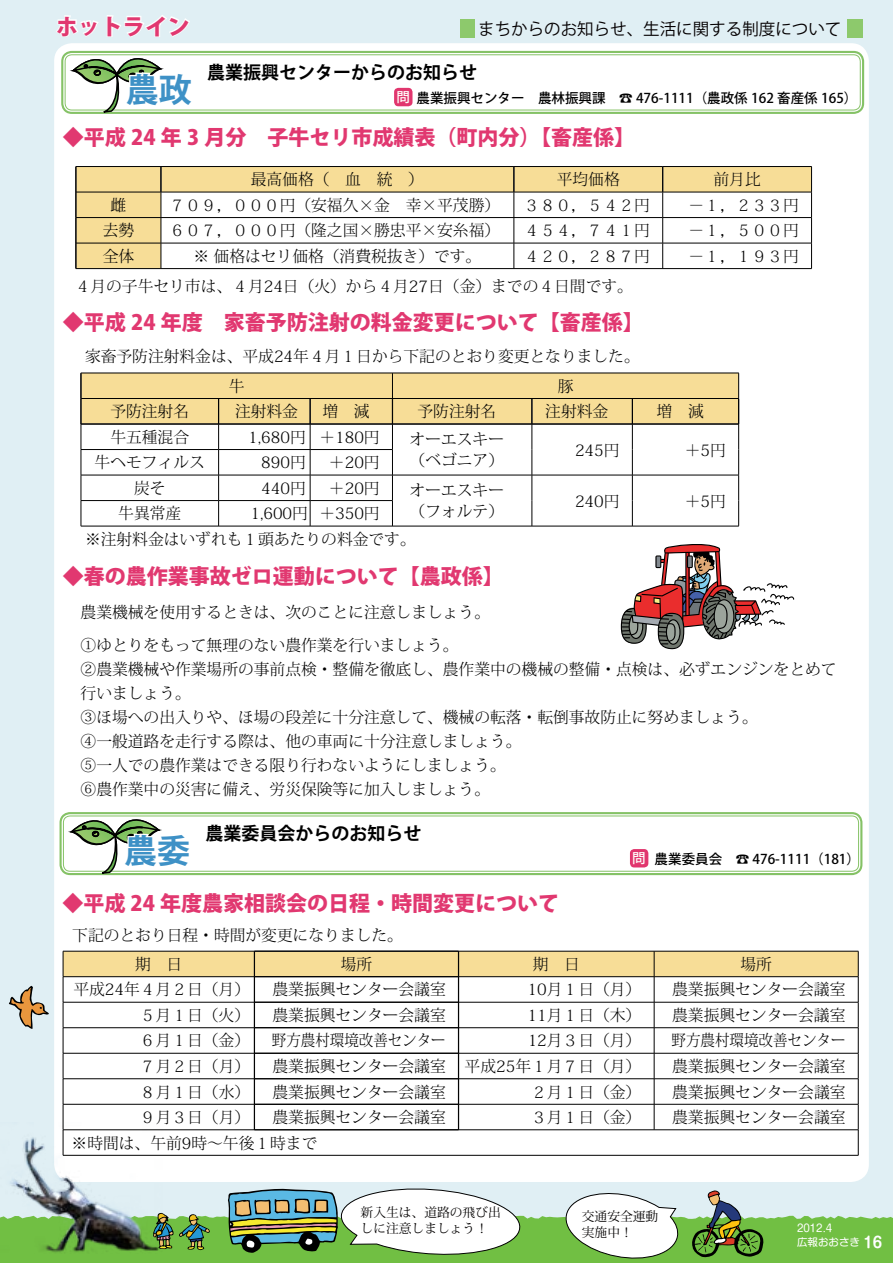
<style>
.page{position:relative;width:893px;height:1263px;background:#fff}
.page>*{position:absolute;margin:0;border:0;box-sizing:border-box;transform-origin:0 0}
.t1{font:700 33px "Koz Go Pro";color:#3e91c6}
.t2{font:800 22.35px "Koz Go Pro";color:#e13870}
.t3{font:800 21px "Koz Go Pro";color:#e13870}
.t4{font:700 18px "Koz Go Pro";color:#000}
.t5{font:16.5px "Koz Go Pro";color:#040001}
.t6{font:300 15.75px/24px "Koz Min Pro";color:#000}
.t7{font:300 15.75px "Koz Min Pro";color:#000;scale:.92 1}
.t8{font:500 13.5px "Koz Go Pro";color:#000}
.t9{font:500 13.5px "Koz Go Pro";color:#fffefa}
.t10{font:12.75px/15.9px "Koz Min Pro";color:#030000}
.t11{font:10.5px/14.2px "Shin M Go Pr 6";color:#fff}
.s1{font-family:"Shin M Go Pr 6 De";font-weight:700;font-size:15px}
</style>
<div class="page">
<div style="left:0;top:0;width:893px;height:1231px;background:#e0eff4"></div>
<div style="left:54px;top:43px;width:815px;height:1139px;background:#fff;border-radius:18px"></div>
<div style="left:460px;top:19px;width:15px;height:18px;background:#8dc96c"></div>
<div style="left:848px;top:19px;width:15px;height:18px;background:#8dc96c"></div>
<div style="left:61px;top:51px;width:803px;height:63px;border:2px solid #85c266;border-radius:10px"></div>
<div style="left:65px;top:54px;width:796px;height:56px;border:1px solid #85c266;border-radius:7px"></div>
<svg style="left:54px;top:15px;width:143px;height:99px"></svg>
<div style="left:394px;top:88px;width:18px;height:18px;background:#e1366e;border-radius:4px"></div>
<svg style="left:77px;top:167px;width:734px;height:101px"></svg>
<hr style="left:161px;top:217px;width:502px;height:1px;background:#000">
<hr style="left:663px;top:217px;width:149px;height:1px;background:#000">
<hr style="left:161px;top:243px;width:502px;height:1px;background:#000">
<hr style="left:663px;top:243px;width:149px;height:1px;background:#000">
<hr style="left:161px;top:268px;width:651px;height:1px;background:#000">
<hr style="left:76px;top:166px;width:85px;height:1px;background:#000">
<hr style="left:161px;top:166px;width:353px;height:1px;background:#000">
<hr style="left:161px;top:192px;width:353px;height:1px;background:#000">
<svg style="left:513px;top:167px;width:2px;height:101px"></svg>
<hr style="left:514px;top:166px;width:149px;height:1px;background:#000">
<hr style="left:514px;top:192px;width:149px;height:1px;background:#000">
<svg style="left:662px;top:167px;width:2px;height:101px"></svg>
<hr style="left:663px;top:166px;width:149px;height:1px;background:#000">
<svg style="left:811px;top:167px;width:1px;height:101px"></svg>
<hr style="left:663px;top:192px;width:149px;height:1px;background:#000">
<hr style="left:76px;top:192px;width:85px;height:1px;background:#000">
<hr style="left:76px;top:217px;width:85px;height:1px;background:#000">
<svg style="left:76px;top:167px;width:1px;height:101px"></svg>
<hr style="left:76px;top:243px;width:85px;height:1px;background:#000">
<svg style="left:161px;top:167px;width:1px;height:101px"></svg>
<hr style="left:76px;top:268px;width:85px;height:1px;background:#000">
<hr style="left:81px;top:526px;width:658px;height:1px;background:#000">
<svg style="left:81px;top:373px;width:658px;height:153px"></svg>
<hr style="left:81px;top:424px;width:138px;height:1px;background:#000">
<hr style="left:219px;top:424px;width:91px;height:1px;background:#000">
<hr style="left:310px;top:424px;width:82px;height:1px;background:#000">
<hr style="left:392px;top:424px;width:140px;height:1px;background:#000">
<hr style="left:532px;top:424px;width:100px;height:1px;background:#000">
<hr style="left:632px;top:424px;width:107px;height:1px;background:#000">
<div style="left:60px;top:812px;width:802px;height:63px;border:2px solid #85c266;border-radius:10px"></div>
<div style="left:63px;top:816px;width:796px;height:55px;border:1px solid #85c266;border-radius:7px"></div>
<svg style="left:70px;top:812px;width:126px;height:63px"></svg>
<div style="left:630px;top:849px;width:18px;height:18px;background:#e1366e;border-radius:4px"></div>
<hr style="left:63px;top:1155px;width:795px;height:1px;background:#000">
<svg style="left:63px;top:951px;width:796px;height:204px"></svg>
<hr style="left:254px;top:1129px;width:204px;height:1px;background:#000">
<hr style="left:254px;top:1130px;width:205px;height:1px;background:#000">
<svg style="left:621px;top:544px;width:173px;height:105px"></svg>
<svg style="left:0;top:1188px;width:893px;height:75px"></svg>
<svg style="left:9px;top:986px;width:40px;height:43px"></svg>
<img style="left:0;top:1123px;width:162px;height:130px">
<h2 class="t2" style="left:56px;top:12px;width:135px">ホットライン</h2>
<p class="t5" style="left:478px;top:18px;width:364px">まちからのお知らせ、生活に関する制度について</p>
<h1 class="t1" style="left:126px;top:69px;width:67px">農政</h1>
<p class="t4" style="left:207px;top:61px;width:271px">農業振興センターからのお知らせ</p>
<p class="t9" style="left:396px;top:88px;width:15px">問</p>
<p class="t8" style="left:417px;top:89px;width:442px">農業振興センター　農林振興課　☎ 476-1111（農政係 162 畜産係 165）</p>
<h3 class="t3" style="left:63px;top:123px;width:574px">◆平成 24 年 3 月分　子牛セリ市成績表（町内分）【畜産係】</h3>
<p class="t6" style="left:251px;top:167px;width:175px">最高価格（　血　統　）</p>
<p class="t6" style="left:557px;top:167px;width:64px">平均価格</p>
<p class="t6" style="left:713px;top:167px;width:49px">前月比</p>
<p class="t6" style="left:111px;top:192px;width:17px">雌</p>
<p class="t6" style="left:169px;top:192px;width:332px">７０９，０００円（安福久×金　幸×平茂勝）</p>
<p class="t6" style="left:524px;top:192px;width:127px">３８０，５４２円</p>
<p class="t6" style="left:688px;top:192px;width:112px">－１，２３３円</p>
<p class="t6" style="left:103px;top:218px;width:33px">去勢</p>
<p class="t6" style="left:169px;top:218px;width:332px">６０７，０００円（隆之国×勝忠平×安糸福）</p>
<p class="t6" style="left:524px;top:218px;width:127px">４５４，７４１円</p>
<p class="t6" style="left:688px;top:218px;width:112px">－１，５００円</p>
<p class="t6" style="left:103px;top:244px;width:33px">全体</p>
<p class="t6" style="left:193px;top:244px;width:289px">※ 価格はセリ価格（消費税抜き）です。</p>
<p class="t6" style="left:524px;top:244px;width:127px">４２０，２８７円</p>
<p class="t6" style="left:688px;top:244px;width:112px">－１，１９３円</p>
<p class="t6" style="left:75px;top:274px;width:560px">４月の子牛セリ市は、４月24日（火）から４月27日（金）までの４日間です。</p>
<h3 class="t3" style="left:63px;top:308px;width:582px">◆平成 24 年度　家畜予防注射の料金変更について【畜産係】</h3>
<p class="t6" style="left:85px;top:344px;width:572px">家畜予防注射料金は、平成24年４月１日から下記のとおり変更となりました。　</p>
<p class="t6" style="left:229px;top:373px;width:17px">牛</p>
<p class="t6" style="left:558px;top:373px;width:17px">豚</p>
<p class="t6" style="left:110px;top:399px;width:80px">予防注射名</p>
<p class="t6" style="left:235px;top:399px;width:64px">注射料金</p>
<p class="t6" style="left:322px;top:399px;width:49px">増　減</p>
<p class="t6" style="left:417px;top:399px;width:80px">予防注射名</p>
<p class="t6" style="left:545px;top:399px;width:64px">注射料金</p>
<p class="t6" style="left:657px;top:399px;width:49px">増　減</p>
<p class="t6" style="left:110px;top:424px;width:80px">牛五種混合</p>
<p class="t6" style="left:248px;top:424px;width:133px">1,680円 ＋180円</p>
<p class="t6" style="left:410px;top:428px;width:96px;line-height:21px">オーエスキー（ベゴニア）</p>
<p class="t6" style="left:575px;top:437px;width:46px">245円</p>
<p class="t6" style="left:685px;top:437px;width:43px">＋5円</p>
<p class="t6" style="left:95px;top:450px;width:112px">牛ヘモフィルス</p>
<p class="t6" style="left:261px;top:450px;width:46px">890円</p>
<p class="t6" style="left:329px;top:450px;width:52px">＋20円</p>
<p class="t6" style="left:134px;top:475px;width:33px">炭そ</p>
<p class="t6" style="left:261px;top:475px;width:46px">440円</p>
<p class="t6" style="left:329px;top:475px;width:52px">＋20円</p>
<p class="t6" style="left:410px;top:479px;width:96px;line-height:21px">オーエスキー（フォルテ）</p>
<p class="t6" style="left:575px;top:488px;width:46px">240円</p>
<p class="t6" style="left:685px;top:488px;width:43px">＋5円</p>
<p class="t6" style="left:118px;top:501px;width:64px">牛異常産</p>
<p class="t6" style="left:85px;top:500px;width:332px;line-height:26px;text-indent:165px">1,600円 ＋350円<br>※注射料金はいずれも１頭あたりの料金です。</p>
<h3 class="t3" style="left:63px;top:563px;width:442px">◆春の農作業事故ゼロ運動について【農政係】</h3>
<p class="t6" style="left:81px;top:595px;width:411px;line-height:33px">農業機械を使用するときは、次のことに注意しましょう。<br>①ゆとりをもって無理のない農作業を行いましょう。</p>
<p class="t6" style="left:81px;top:656px;width:757px">②農業機械や作業場所の事前点検・整備を徹底し、農作業中の機械の整備・点検は、必ずエンジンをとめて行いましょう。<br>③ほ場への出入りや、ほ場の段差に十分注意して、機械の転落・転倒事故防止に努めましょう。<br>④一般道路を走行する際は、他の車両に十分注意しましょう。<br>⑤一人での農作業はできる限り行わないようにしましょう。<br>⑥農作業中の災害に備え、労災保険等に加入しましょう。</p>
<h1 class="t1" style="left:124px;top:830px;width:67px">農委</h1>
<p class="t4" style="left:205px;top:822px;width:217px">農業委員会からのお知らせ</p>
<h3 class="t3" style="left:62px;top:890px;width:498px">◆平成 24 年度農家相談会の日程・時間変更について</h3>
<p class="t6" style="left:72px;top:922px;width:332px">下記のとおり日程・時間が変更になりました。</p>
<p class="t9" style="left:632px;top:849px;width:15px">問</p>
<p class="t8" style="left:655px;top:850px;width:207px">農業委員会　☎ 476-1111（181）</p>
<p class="t6" style="left:135px;top:952px;width:49px">期　日</p>
<p class="t6" style="left:341px;top:952px;width:33px">場所</p>
<p class="t6" style="left:533px;top:952px;width:49px">期　日</p>
<p class="t6" style="left:740px;top:952px;width:33px">場所</p>
<p class="t6" style="left:73px;top:977px;width:178px">平成24年４月２日（月）</p>
<p class="t6" style="left:272px;top:977px;width:175px">農業振興センター会議室</p>
<p class="t6" style="left:528px;top:977px;width:115px">10月１日（月）</p>
<p class="t6" style="left:672px;top:977px;width:175px">農業振興センター会議室</p>
<p class="t6" style="left:140px;top:1003px;width:112px">５月１日（火）</p>
<p class="t6" style="left:272px;top:1003px;width:175px">農業振興センター会議室</p>
<p class="t6" style="left:528px;top:1003px;width:115px">11月１日（木）</p>
<p class="t6" style="left:672px;top:1003px;width:175px">農業振興センター会議室</p>
<p class="t6" style="left:140px;top:1028px;width:112px">６月１日（金）</p>
<p class="t7" style="left:272px;top:1029px;width:191px">野方農村環境改善センター</p>
<p class="t6" style="left:528px;top:1028px;width:115px">12月３日（月）</p>
<p class="t7" style="left:672px;top:1029px;width:191px">野方農村環境改善センター</p>
<p class="t6" style="left:140px;top:1054px;width:112px">７月２日（月）</p>
<p class="t6" style="left:272px;top:1054px;width:370px">農業振興センター会議室 平成25年１月７日（月）</p>
<p class="t6" style="left:672px;top:1054px;width:175px">農業振興センター会議室</p>
<p class="t6" style="left:140px;top:1079px;width:112px">８月１日（水）</p>
<p class="t6" style="left:272px;top:1079px;width:175px">農業振興センター会議室</p>
<p class="t6" style="left:531px;top:1079px;width:112px">２月１日（金）</p>
<p class="t6" style="left:672px;top:1079px;width:175px">農業振興センター会議室</p>
<p class="t6" style="left:140px;top:1105px;width:112px">９月３日（月）</p>
<p class="t6" style="left:272px;top:1105px;width:175px">農業振興センター会議室</p>
<p class="t6" style="left:531px;top:1105px;width:112px">３月１日（金）</p>
<p class="t6" style="left:672px;top:1105px;width:175px">農業振興センター会議室</p>
<p class="t6" style="left:72px;top:1130px;width:247px">※時間は、午前9時～午後１時まで</p>
<p class="t10" style="left:361px;top:1204px;width:142px">新入生は、道路の飛び出しに注意しましょう！</p>
<p class="t10" style="left:582px;top:1208px;width:78px">交通安全運動実施中！</p>
<p class="t11" style="left:797px;top:1220px;width:86px">2012.4<br>広報おおさき <span class="s1">16</span></p>
</div>
